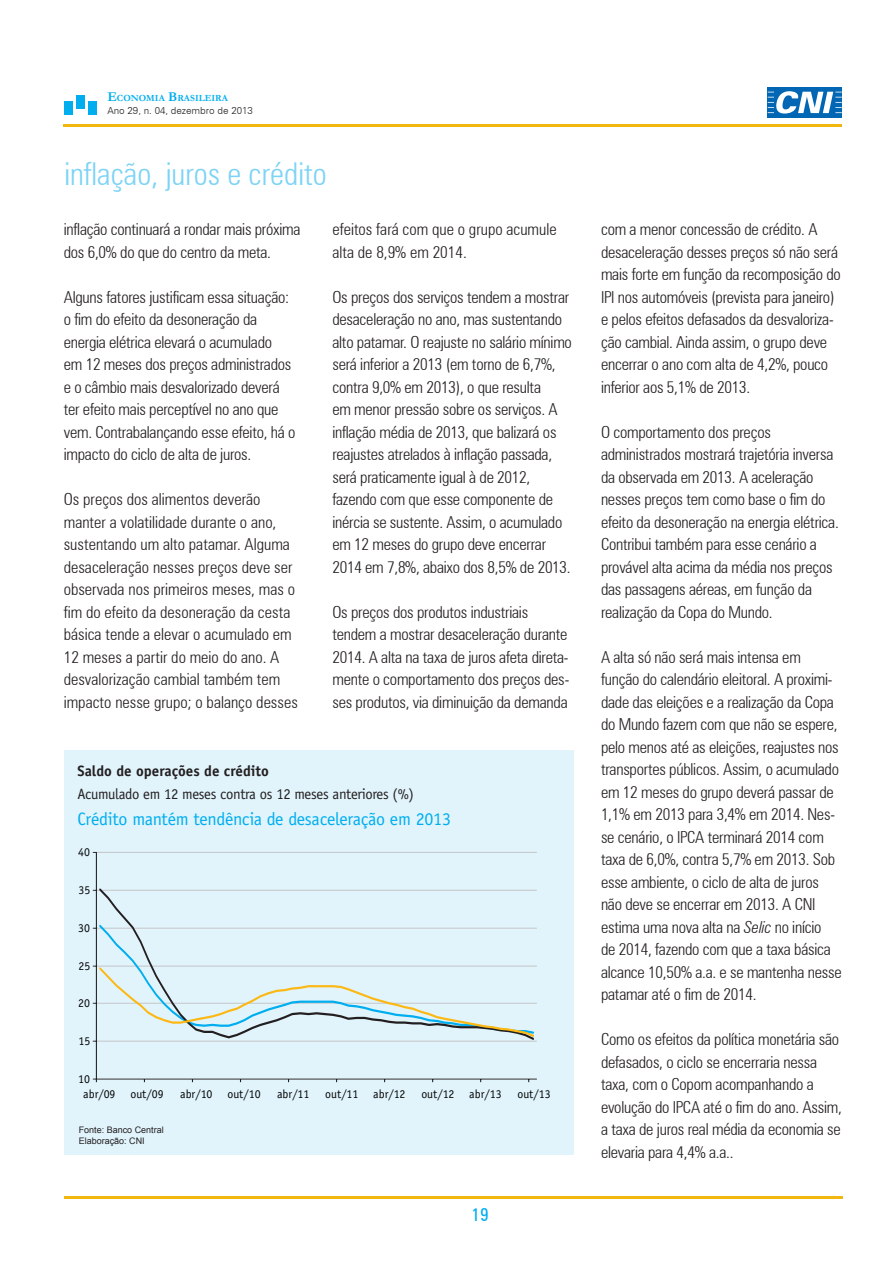
<style>
.page{position:relative;width:893px;height:1263px;background:#fff}
.page>*{position:absolute;margin:0;border:0;box-sizing:border-box;transform-origin:0 0}
.t1{font:300 condensed 31.5px "Zurich BT";color:#7cd3f6}
.t2{font:18px "Officina Sans";letter-spacing:-.015em;color:#00aeef}
.t3{font:condensed 18px "Zurich BT";color:#00aeef}
.corpo_geral{font:300 condensed 16.5px/22.5px "Zurich BT";letter-spacing:-.015em;color:#231f20}
.t4{font:15px "Officina Sans";letter-spacing:-.02em;color:#231f20}
.t5{font:700 15px "Officina Sans";color:#231f20}
.t6{font:11.85px "Officina Sans";color:#040504}
.t7{font:300 9.75px "Zurich BT";color:#231f20}
.t8{font:700 9.45px "Garamond";color:#00aeef}
.t9{font:9px "Arial";color:#231f20}
.s1{font-size:13.5px}
.s2{font-style:italic}
</style>
<div class="page">
<hr style="left:64px;top:1196px;width:779px;height:3px;background:#f2b70f">
<hr style="left:64px;top:124px;width:778px;height:2px;background:#f2b70f">
<div style="left:768px;top:87px;width:74px;height:30px;background:#0166b3"></div>
<svg style="left:768px;top:91px;width:74px;height:23px"></svg>
<div style="left:64px;top:101px;width:9px;height:14px;background:#00aeef"></div>
<div style="left:76px;top:95px;width:9px;height:14px;background:#00aeef"></div>
<div style="left:88px;top:101px;width:9px;height:14px;background:#00aeef"></div>
<div style="left:64px;top:750px;width:509px;height:404px;background:#e1f4fc"></div>
<hr style="left:96px;top:1041px;width:441px;height:1px;background:#c7c8ca">
<hr style="left:96px;top:1003px;width:441px;height:1px;background:#c7c8ca">
<hr style="left:96px;top:966px;width:441px;height:1px;background:#c7c8ca">
<hr style="left:96px;top:928px;width:441px;height:1px;background:#c7c8ca">
<hr style="left:96px;top:890px;width:441px;height:1px;background:#c7c8ca">
<hr style="left:96px;top:852px;width:441px;height:1px;background:#c7c8ca">
<hr style="left:96px;top:852px;width:1px;height:227px;background:#231f20">
<hr style="left:96px;top:1079px;width:441px;height:1px;background:#231f20">
<svg style="left:98px;top:888px;width:437px;height:77px"></svg>
<svg style="left:93px;top:965px;width:442px;height:77px"></svg>
<p class="t8" style="left:107px;top:92px;width:122px"><span class="s1">E</span>CONOMIA <span class="s1">B</span>RASILEIRA</p>
<p class="t7" style="left:107px;top:105px;width:147px">Ano 29, n. 04, dezembro de 2013</p>
<p class="t1" style="left:64px;top:155px;width:264px">inflação, juros e crédito</p>
<p class="corpo_geral" style="left:64px;top:218px;width:238px">inflação continuará a rondar mais próxima dos 6,0% do que do centro da meta.</p>
<p class="corpo_geral" style="left:64px;top:286px;width:233px">Alguns fatores justificam essa situação: o fim do efeito da desoneração da energia elétrica elevará o acumulado<br>em 12 meses dos preços administrados e o câmbio mais desvalorizado deverá ter efeito mais perceptível no ano que vem. Contrabalançando esse efeito, há o impacto do ciclo de alta de juros.</p>
<p class="corpo_geral" style="left:64px;top:488px;width:236px">Os preços dos alimentos deverão manter a volatilidade durante o ano, sustentando um alto patamar. Alguma desaceleração nesses preços deve ser observada nos primeiros meses, mas o fim do efeito da desoneração da cesta básica tende a elevar o acumulado em 12 meses a partir do meio do ano. A desvalorização cambial também tem impacto nesse grupo; o balanço desses</p>
<p class="corpo_geral" style="left:332px;top:218px;width:226px">efeitos fará com que o grupo acumule alta de 8,9% em 2014.</p>
<p class="corpo_geral" style="left:332px;top:286px;width:241px">Os preços dos serviços tendem a mostrar desaceleração no ano, mas sustentando alto patamar. O reajuste no salário mínimo será inferior a 2013 (em torno de 6,7%, contra 9,0% em 2013), o que resulta<br>em menor pressão sobre os serviços. A inflação média de 2013, que balizará os reajustes atrelados à inflação passada, será praticamente igual à de 2012, fazendo com que esse componente de inércia se sustente. Assim, o acumulado em 12 meses do grupo deve encerrar 2014 em 7,8%, abaixo dos 8,5% de 2013.</p>
<p class="corpo_geral" style="left:332px;top:601px;width:239px">Os preços dos produtos industriais tendem a mostrar desaceleração durante 2014. A alta na taxa de juros afeta direta&shy;mente o comportamento dos preços des&shy;ses produtos, via diminuição da demanda</p>
<p class="t5" style="left:78px;top:762px;width:193px">Saldo de operações de crédito</p>
<p class="t4" style="left:78px;top:785px;width:338px">Acumulado em 12 meses contra os 12 meses anteriores (%)</p>
<p class="t2" style="left:78px;top:808px;width:375px">Crédito mantém tendência de desaceleração em 2013</p>
<p class="t6" style="left:78px;top:845px;width:13px">40</p>
<p class="t6" style="left:79px;top:883px;width:13px">35</p>
<p class="t6" style="left:78px;top:921px;width:13px">30</p>
<p class="t6" style="left:79px;top:959px;width:13px">25</p>
<p class="t6" style="left:78px;top:996px;width:13px">20</p>
<p class="t6" style="left:79px;top:1034px;width:13px">15</p>
<p class="t6" style="left:78px;top:1072px;width:13px">10</p>
<p class="t6" style="left:83px;top:1087px;width:82px">abr/09 out/09</p>
<p class="t6" style="left:180px;top:1087px;width:82px">abr/10 out/10</p>
<p class="t6" style="left:277px;top:1087px;width:34px">abr/11</p>
<p class="t6" style="left:325px;top:1087px;width:82px">out/11 abr/12</p>
<p class="t6" style="left:421px;top:1087px;width:82px">out/12 abr/13</p>
<p class="t6" style="left:517px;top:1087px;width:35px">out/13</p>
<p class="t9" style="left:79px;top:1124px;width:87px">Fonte: Banco Central</p>
<p class="t9" style="left:79px;top:1135px;width:68px">Elaboração: CNI</p>
<p class="t3" style="left:472px;top:1204px;width:19px">19</p>
<p class="corpo_geral" style="left:601px;top:218px;width:241px">com a menor concessão de crédito. A desaceleração desses preços só não será mais forte em função da recomposição do IPI nos automóveis (prevista para janeiro) e pelos efeitos defasados da desvaloriza&shy;ção cambial. Ainda assim, o grupo deve encerrar o ano com alta de 4,2%, pouco inferior aos 5,1% de 2013.</p>
<p class="corpo_geral" style="left:601px;top:421px;width:239px">O comportamento dos preços administrados mostrará trajetória inversa da observada em 2013. A aceleração nesses preços tem como base o fim do efeito da desoneração na energia elétrica.<br>Contribui também para esse cenário a provável alta acima da média nos preços das passagens aéreas, em função da realização da Copa do Mundo.</p>
<p class="corpo_geral" style="left:601px;top:646px;width:242px">A alta só não será mais intensa em função do calendário eleitoral. A proximi&shy;dade das eleições e a realização da Copa do Mundo fazem com que não se espere, pelo menos até as eleições, reajustes nos transportes públicos. Assim, o acumulado em 12 meses do grupo deverá passar de 1,1% em 2013 para 3,4% em 2014. Nes&shy;se cenário, o IPCA terminará 2014 com taxa de 6,0%, contra 5,7% em 2013. Sob esse ambiente, o ciclo de alta de juros não deve se encerrar em 2013. A CNI estima uma nova alta na <span class="s2">Selic</span> no início<br>de 2014, fazendo com que a taxa básica alcance 10,50% a.a. e se mantenha nesse patamar até o fim de 2014.</p>
<p class="corpo_geral" style="left:601px;top:1028px;width:242px">Como os efeitos da política monetária são defasados, o ciclo se encerraria nessa taxa, com o Copom acompanhando a evolução do IPCA até o fim do ano. Assim, a taxa de juros real média da economia se elevaria para 4,4% a.a..</p>
</div>
